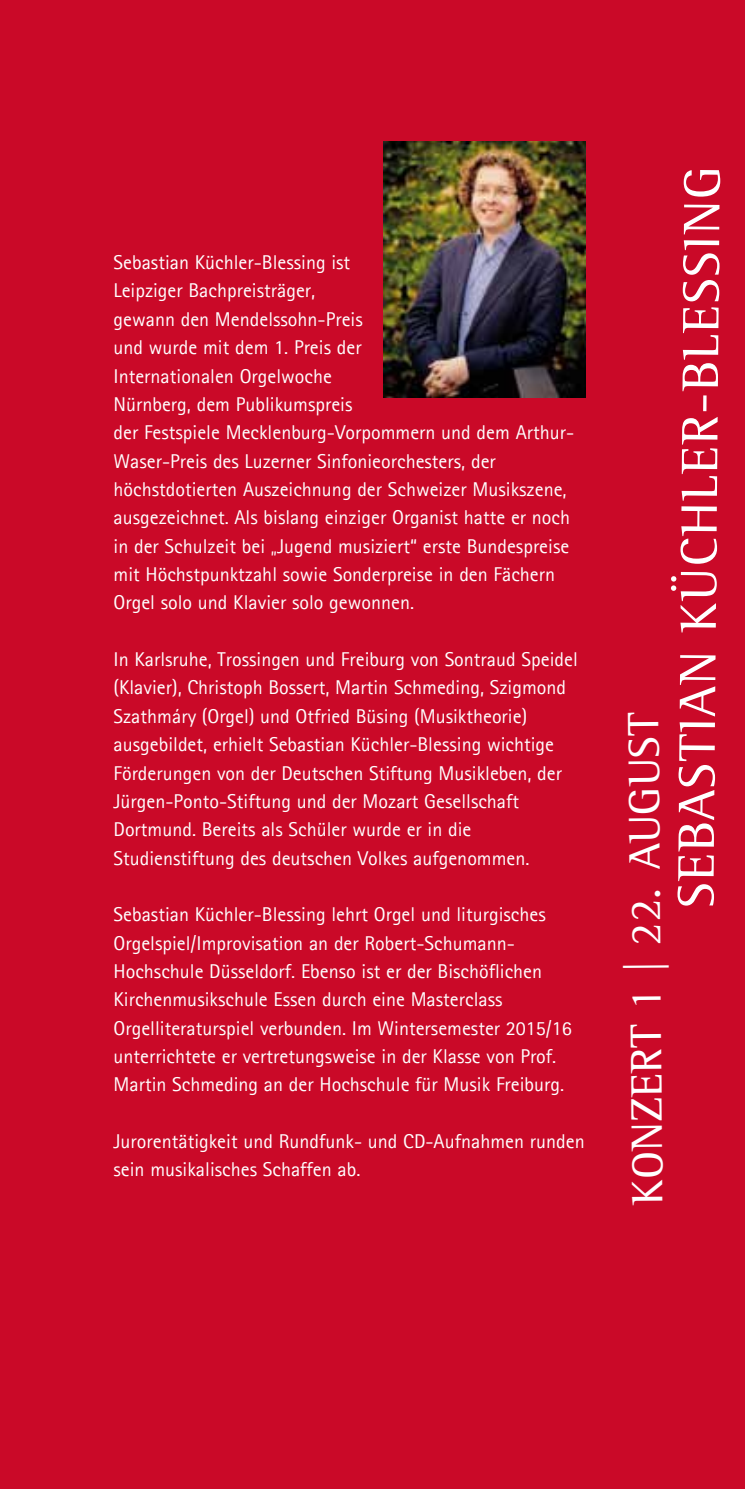
<style>
.page{position:relative;width:745px;height:1489px;background:#fff}
.page>*{position:absolute;margin:0;border:0;box-sizing:border-box;transform-origin:0 0}
.t1{font:52.5px "Agfa Rotis Semi Serif";color:#fff}
.t2{font:45px "Agfa Rotis Semi Serif";letter-spacing:-.01em;color:#fff}
.t3{font:20px/28.2px "Agfa Rotis Sans Serif";color:#fff}
</style>
<div class="page">
<div style="left:0;top:0;width:744px;height:1488px;background:#ca0928"></div>
<img style="left:383px;top:142px;width:202px;height:255px">
<p class="t3" style="left:113px;top:248px;width:462px">Sebastian Küchler-Blessing ist<br>Leipziger Bachpreisträger,<br>gewann den Mendelssohn-Preis<br>und wurde mit dem 1. Preis der<br>Internationalen Orgelwoche<br>Nürnberg, dem Publikumspreis<br>der Festspiele Mecklenburg-Vorpommern und dem Arthur-Waser-Preis des Luzerner Sinfonieorchesters, der höchstdotierten Auszeichnung der Schweizer Musikszene, ausgezeichnet. Als bislang einziger Organist hatte er noch in der Schulzeit bei „Jugend musiziert“ erste Bundespreise mit Höchstpunktzahl sowie Sonderpreise in den Fächern Orgel solo und Klavier solo gewonnen.</p>
<p class="t3" style="left:113px;top:645px;width:465px">In Karlsruhe, Trossingen und Freiburg von Sontraud Speidel (Klavier), Christoph Bossert, Martin Schmeding, Szigmond Szathmáry (Orgel) und Otfried Büsing (Musiktheorie) ausgebildet, erhielt Sebastian Küchler-Blessing wichtige Förderungen von der Deutschen Stiftung Musikleben, der Jürgen-Ponto-Stiftung und der Mozart Gesellschaft Dortmund. Bereits als Schüler wurde er in die Studienstiftung des deutschen Volkes aufgenommen.</p>
<p class="t3" style="left:113px;top:900px;width:459px">Sebastian Küchler-Blessing lehrt Orgel und liturgisches Orgelspiel/Improvisation an der Robert-Schumann-Hochschule Düsseldorf. Ebenso ist er der Bischöflichen Kirchenmusikschule Essen durch eine Masterclass Orgelliteraturspiel verbunden. Im Wintersemester 2015/16 unterrichtete er vertretungsweise in der Klasse von Prof.<br>Martin Schmeding an der Hochschule für Musik Freiburg.</p>
<p class="t3" style="left:113px;top:1126px;width:472px">Jurorentätigkeit und Rundfunk- und CD-Aufnahmen runden sein musikalisches Schaffen ab.</p>
<h1 class="t1" style="left:661px;top:907px;width:743px;rotate:-89deg">SEBASTIAN KÜCHLER-BLESSING</h1>
<h2 class="t2" style="left:618px;top:1204px;width:495px;rotate:-90deg">KONZERT 1 | 22. AUGUST</h2>
</div>
